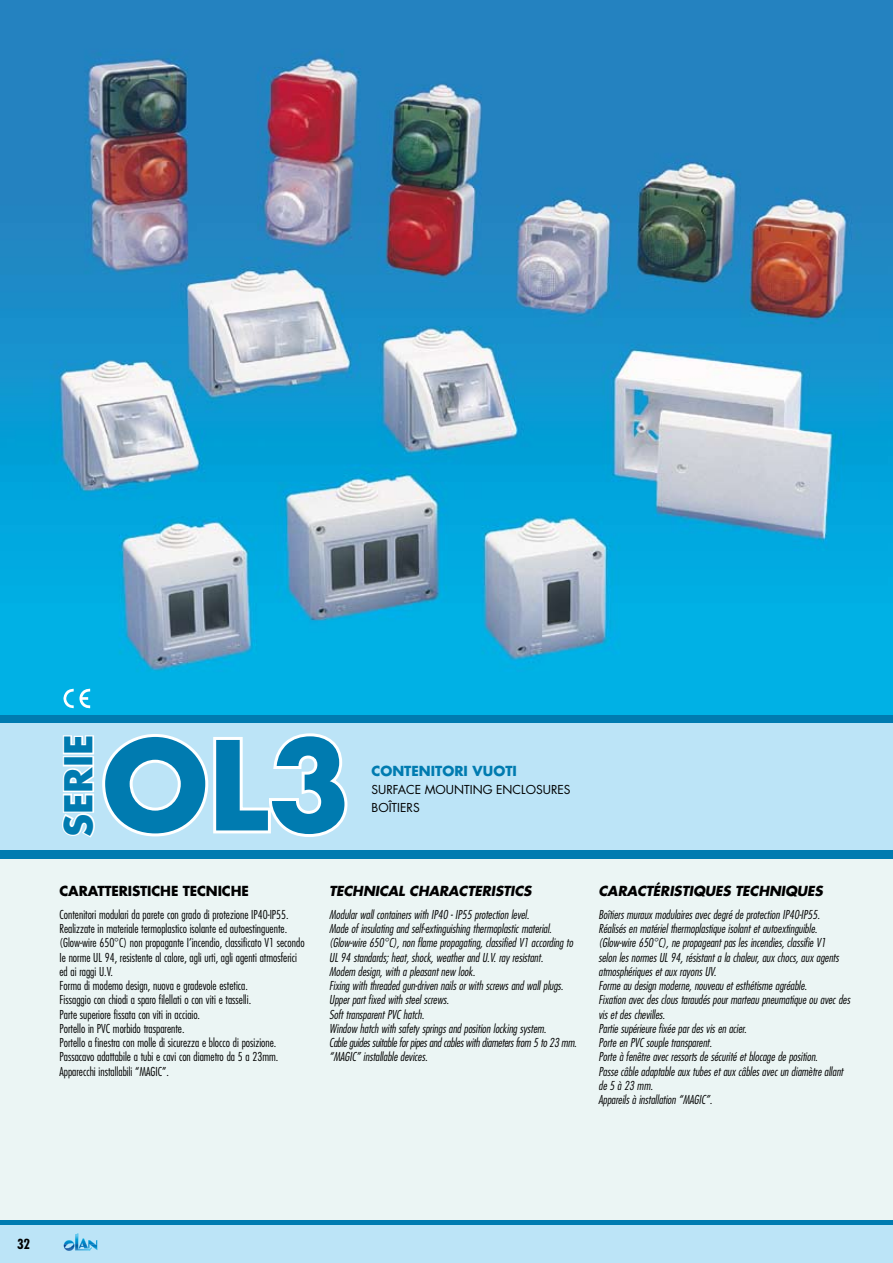
<style>
.page{position:relative;width:893px;height:1263px;background:#fff}
.page>*{position:absolute;margin:0;border:0;box-sizing:border-box;transform-origin:0 0}
.t1{font:700 120px "Futura Std";color:#007bb0}
.t2{font:700 37.5px "Futura Std";color:#007bb0}
.t3{font:italic 700 13.5px "Futura Std";letter-spacing:-.01em;color:#000}
.t4{font:700 13.5px "Futura";letter-spacing:-.01em;color:#000}
.t5{font:700 13.5px "Futura";color:#007bb0}
.t6{font:700 condensed 13.5px "Futura Std";color:#000}
.t7{font:italic 300 condensed 12px/14.2px "Futura";color:#000}
.t8{font:300 condensed 12px/14.2px "Futura";color:#000}
.t9{font:12px "Futura";color:#000}
</style>
<div class="page">
<div style="left:0;top:846px;width:893px;height:374px;background:#ebf5f4"></div>
<div style="left:0;top:714px;width:893px;height:9px;background:#007bb0"></div>
<div style="left:0;top:723px;width:893px;height:127px;background:#bce4f7"></div>
<div style="left:0;top:850px;width:893px;height:9px;background:#007bb0"></div>
<img style="left:0;top:0;width:893px;height:714px">
<svg style="left:62px;top:733px;width:286px;height:105px"></svg>
<svg style="left:63px;top:688px;width:27px;height:21px"></svg>
<div style="left:0;top:1220px;width:893px;height:43px;background:#bce4f7"></div>
<div style="left:0;top:1220px;width:893px;height:5px;background:#007bb0"></div>
<svg style="left:64px;top:1233px;width:33px;height:18px"></svg>
<h2 class="t2" style="left:54px;top:837px;width:103px;rotate:-90deg">SERIE</h2>
<h1 class="t1" style="left:102px;top:706px;width:250px">OL3</h1>
<p class="t5" style="left:372px;top:762px;width:147px">CONTENITORI VUOTI</p>
<p class="t9" style="left:372px;top:782px;width:193px">SURFACE MOUNTING ENCLOSURES</p>
<p class="t9" style="left:372px;top:800px;width:50px">BOÎTIERS</p>
<p class="t4" style="left:60px;top:882px;width:189px">CARATTERISTICHE TECNICHE</p>
<p class="t8" style="left:60px;top:907px;width:247px">Contenitori modulari da parete con grado di protezione IP40-IP55.<br>Realizzate in materiale termoplastico isolante ed autoestinguente. (Glow-wire 650°C) non propagante I’incendio, classificato V1 secondo Ie norme UL 94, resistente al calore, agli urti, agli agenti atmosferici ed ai raggi U.V.<br>Forma di modemo design, nuova e gradevole estetica.<br>Fissaggio con chiodi a sparo filellati o con viti e tasselli.<br>Parte superiore fissata con viti in acciaio.<br>Portello in PVC morbido trasparente.<br>Portello a finestra con molle di sicurezza e blocco di posizione.<br>Passacavo adattabile a tubi e cavi con diametro da 5 a 23mm.<br>Apparecchi installabili “MAGIC”.</p>
<p class="t3" style="left:329px;top:882px;width:44px">TECHNICAL</p>
<p class="t3" style="left:409px;top:882px;width:29px">CHARACTERISTICS</p>
<p class="t7" style="left:329px;top:907px;width:249px">Modular wall containers with IP40 - IP55 protection level.<br>Made of insulating and self-extinguishing thermoplastic material. (Glow-wire 650°C), non flame propagating, classified V1 according to UL 94 standards; heat, shock, weather and U.V. ray resistant.<br>Modem design, with a pleasant new look.<br>Fixing with threaded gun-driven nails or with screws and wall plugs.<br>Upper part fixed with steel screws.<br>Soft transparent PVC hatch.<br>Window hatch with safety springs and position locking system.<br>Cable guides suitable for pipes and cables with diameters from 5 to 23 mm. “MAGIC” installable devices.</p>
<p class="t3" style="left:598px;top:882px;width:20px">CARACT</p>
<p class="t3" style="left:653px;top:882px;width:15px">ÉRISTI</p>
<p class="t3" style="left:693px;top:882px;width:22px">QUES</p>
<p class="t3" style="left:735px;top:882px;width:72px">TECHNIQUES</p>
<p class="t7" style="left:598px;top:907px;width:253px">Boîtiers muraux modulaires avec degré de protection IP40-IP55.<br>Réalisés en matériel thermoplastique isolant et autoextinguible. (Glow-wire 650°C), ne propageant pas les incendies, classifie V1<br>selon les normes UL 94, résistant a la chaleur, aux chocs, aux agents atmosphériques et aux rayons UV.<br>Forme au design moderne, nouveau et esthétisme agréable.<br>Fixation avec des clous taraudés pour marteau pneumatique ou avec des vis et des chevilles.<br>Partie supérieure fixée par des vis en acier.<br>Porte en PVC souple transparent.<br>Porte à fenêtre avec ressorts de sécurité et blocage de position.<br>Passe câble adaptable aux tubes et aux câbles avec un diamètre allant de 5 à 23 mm.<br>Appareils à installation “MAGIC”.</p>
<p class="t6" style="left:17px;top:1235px;width:15px">32</p>
</div>
